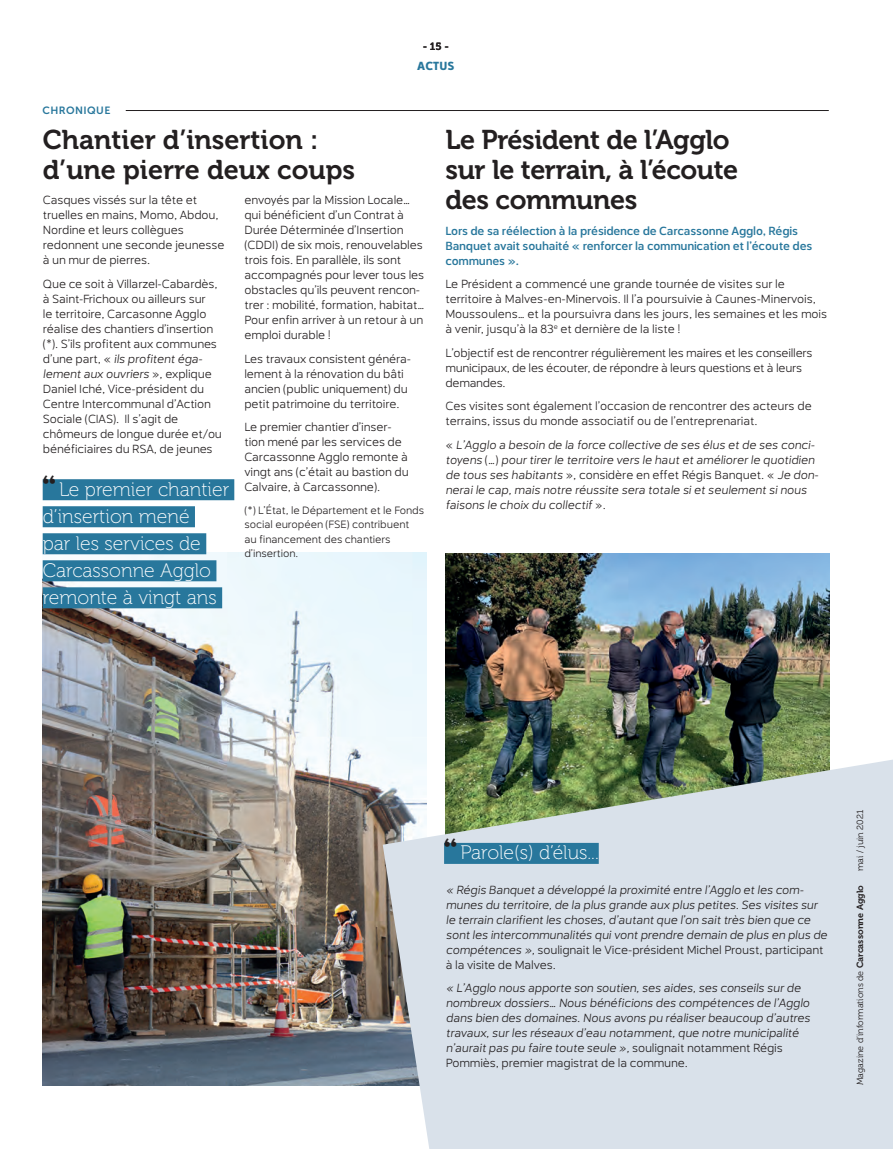
<style>
.page{position:relative;width:893px;height:1149px;background:#fff}
.page>*{position:absolute;margin:0;border:0;box-sizing:border-box;transform-origin:0 0}
.t1{font:27px/30px "Museo 700";letter-spacing:-.015em;color:#231f20}
.t2{font:19.5px/27px "Museo 100";color:#fff}
.t3{font:300 12px/15px "Catesque";letter-spacing:-.01em;color:#231f20}
.t4{font:italic 300 12px/15px "Catesque";letter-spacing:-.01em;color:#231f20}
.t5{font:500 12px/15px "Catesque";letter-spacing:-.015em;color:#28779c}
.t6{font:900 12px "Catesque";letter-spacing:.01em;color:#28779c}
.t7{font:300 10.8px/14.2px "Catesque";letter-spacing:-.005em;color:#231f20}
.t8{font:10.5px "Museo Sans 700";letter-spacing:.04em;color:#28779c}
.t9{font:10.5px "Museo 700";color:#231f20}
.t10{font:9px "Museo 300";color:#231f20}
.s1{font-style:italic}
.s2{font-family:"Catesque";font-weight:900;font-size:28.5px;color:#231f20}
.s3{font-style:normal}
.s4{font-family:"Museo 700"}
</style>
<div class="page">
<img style="left:43px;top:552px;width:383px;height:532px">
<img style="left:446px;top:553px;width:383px;height:206px">
<svg style="left:383px;top:759px;width:510px;height:389px;background:#ccd5d8"></svg>
<div style="left:444px;top:842px;width:155px;height:21px;background:#28779c"></div>
<div style="left:43px;top:479px;width:191px;height:21px;background:#28779c"></div>
<div style="left:43px;top:506px;width:152px;height:21px;background:#28779c"></div>
<div style="left:43px;top:533px;width:163px;height:21px;background:#28779c"></div>
<div style="left:43px;top:560px;width:173px;height:21px;background:#28779c"></div>
<div style="left:43px;top:587px;width:179px;height:21px;background:#28779c"></div>
<hr style="left:126px;top:110px;width:703px;height:1px;background:#231f20">
<p class="t9" style="left:423px;top:41px;width:28px">- 15 -</p>
<p class="t6" style="left:417px;top:59px;width:39px">ACTUS</p>
<p class="t8" style="left:43px;top:105px;width:69px">CHRONIQUE</p>
<h1 class="t1" style="left:43px;top:125px;width:314px">Chantier d’insertion : d’une pierre deux coups</h1>
<p class="t3" style="left:43px;top:192px;width:183px">Casques vissés sur la tête et truelles en mains, Momo, Abdou,<br>Nordine et leurs collègues redonnent une seconde jeunesse à un mur de pierres.</p>
<p class="t3" style="left:43px;top:276px;width:181px">Que ce soit à Villarzel-Cabardès, à Saint-Frichoux ou ailleurs sur<br>le territoire, Carcasonne Agglo réalise des chantiers d’insertion (*). S’ils profitent aux communes d’une part, « <span class="s1">ils profitent éga&shy;lement aux ouvriers</span> », explique<br>Daniel Iché, Vice-président du<br>Centre Intercommunal d’Action<br>Sociale (CIAS). Il s’agit de chômeurs de longue durée et/ou bénéficiaires du RSA, de jeunes</p>
<h2 class="t2" style="left:43px;top:476px;width:188px"><span class="s2">“</span> Le premier chantier d’insertion mené<br>par les services de<br>Carcassonne Agglo remonte à vingt ans</h2>
<p class="t3" style="left:244px;top:192px;width:182px">envoyés par la Mission Locale… qui bénéficient d’un Contrat à<br>Durée Déterminée d’Insertion (CDDI) de six mois, renouvelables trois fois. En parallèle, ils sont accompagnés pour lever tous les obstacles qu’ils peuvent rencon&shy;trer : mobilité, formation, habitat…<br>Pour enfin arriver à un retour à un emploi durable !</p>
<p class="t3" style="left:244px;top:351px;width:168px">Les travaux consistent généra&shy;lement à la rénovation du bâti ancien (public uniquement) du petit patrimoine du territoire.</p>
<p class="t3" style="left:244px;top:419px;width:166px">Le premier chantier d’inser&shy;tion mené par les services de<br>Carcassonne Agglo remonte à vingt ans (c’était au bastion du<br>Calvaire, à Carcassonne).</p>
<p class="t7" style="left:244px;top:503px;width:181px">(*) L’État, le Département et le Fonds social européen (FSE) contribuent au financement des chantiers d’insertion.</p>
<h1 class="t1" style="left:446px;top:125px;width:294px">Le Président de l’Agglo sur le terrain, à l’écoute des communes</h1>
<p class="t5" style="left:445px;top:223px;width:368px">Lors de sa réélection à la présidence de Carcassonne Agglo, Régis<br>Banquet avait souhaité « renforcer la communication et l’écoute des communes ».</p>
<p class="t3" style="left:445px;top:276px;width:383px">Le Président a commencé une grande tournée de visites sur le territoire à Malves-en-Minervois. Il l’a poursuivie à Caunes-Minervois, Moussoulens… et la poursuivra dans les jours, les semaines et les mois à venir, jusqu’à la 83<sup>e</sup> et dernière de la liste !</p>
<p class="t3" style="left:445px;top:345px;width:369px">L’objectif est de rencontrer régulièrement les maires et les conseillers municipaux, de les écouter, de répondre à leurs questions et à leurs demandes.</p>
<p class="t3" style="left:445px;top:398px;width:368px">Ces visites sont également l’occasion de rencontrer des acteurs de terrains, issus du monde associatif ou de l’entreprenariat.</p>
<p class="t4" style="left:445px;top:437px;width:374px"><span class="s3">«</span> L’Agglo a besoin de la force collective de ses élus et de ses conci&shy;toyens <span class="s3">(…)</span> pour tirer le territoire vers le haut et améliorer le quotidien de tous ses habitants <span class="s3">», considère en effet Régis Banquet. «</span> Je don&shy;nerai le cap, mais notre réussite sera totale si et seulement si nous faisons le choix du collectif <span class="s3">».</span></p>
<h2 class="t2" style="left:444px;top:839px;width:156px"><span class="s2">“</span> Parole(s) d’élus...</h2>
<p class="t4" style="left:446px;top:881px;width:383px">« Régis Banquet a développé la proximité entre l’Agglo et les com&shy;munes du territoire, de la plus grande aux plus petites. Ses visites sur le terrain clarifient les choses, d’autant que l’on sait très bien que ce sont les intercommunalités qui vont prendre demain de plus en plus de compétences », <span class="s3">soulignait le Vice-président Michel Proust, participant à la visite de Malves.</span></p>
<p class="t4" style="left:446px;top:980px;width:366px">« L’Agglo nous apporte son soutien, ses aides, ses conseils sur de nombreux dossiers… Nous bénéficions des compétences de l’Agglo dans bien des domaines. Nous avons pu réaliser beaucoup d’autres travaux, sur les réseaux d’eau notamment, que notre municipalité n’aurait pas pu faire toute seule », <span class="s3">soulignait notamment Régis Pommiès, premier magistrat de la commune.</span></p>
<p class="t10" style="left:855px;top:870px;width:62px;rotate:-90deg">mai / juin 2021</p>
<p class="t10" style="left:855px;top:1084px;width:201px;rotate:-90deg">Magazine d’informations de <span class="s4">Carcassonne Agglo</span></p>
</div>
